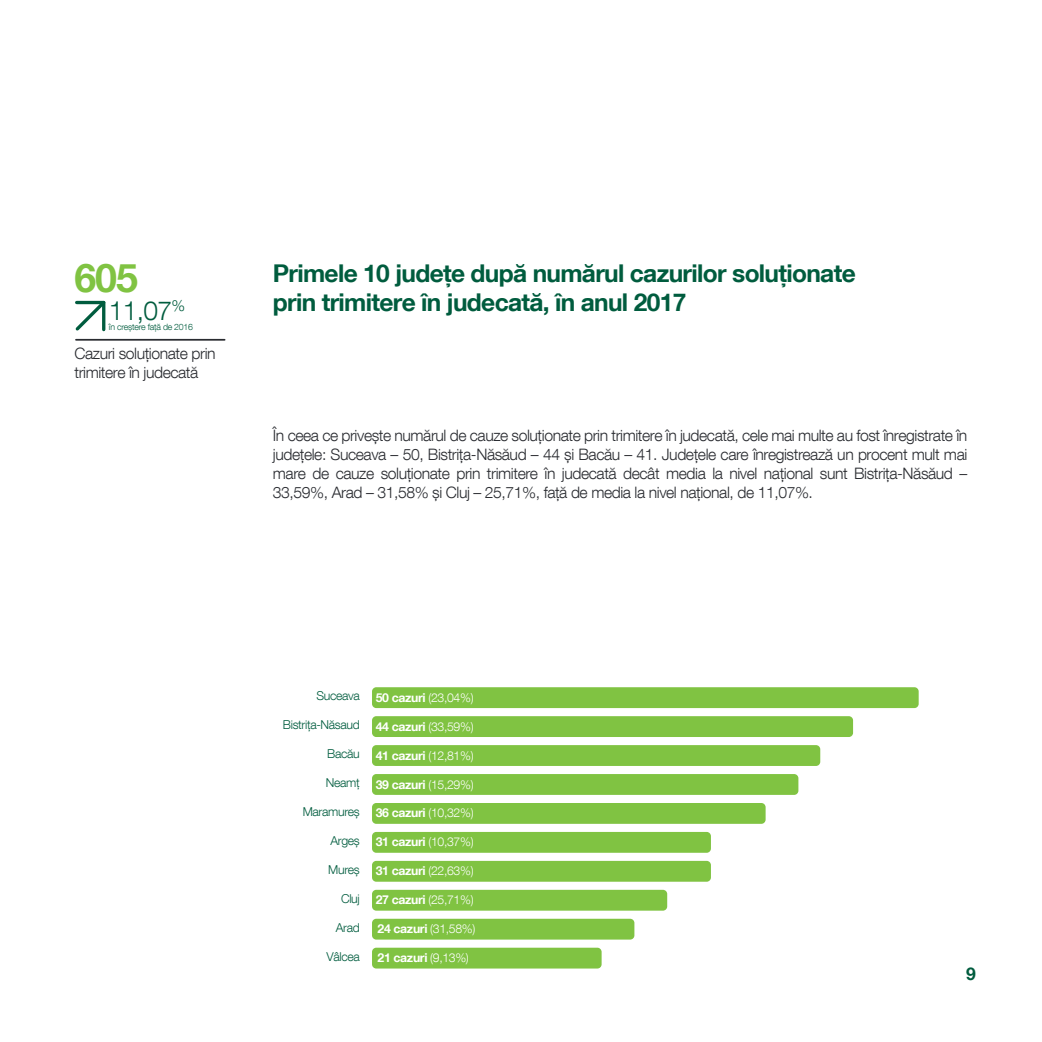
<style>
.page{position:relative;width:1042px;height:1042px;background:#fff}
.page>*{position:absolute;margin:0;border:0;box-sizing:border-box;transform-origin:0 0}
.t1{font:700 39.38px "Helvetica Neue LT Com";color:#80c342}
.t2{font:300 26.43px "Helvetica Neue LT Com";color:#005c3e}
.t3{font:700 24.5px/29.4px "Helvetica Neue LT Com";letter-spacing:-.025em;color:#005c3e}
.t4{font:700 17.5px "Helvetica Neue LT Com";color:#005c3e}
.t5{font:300 15.75px/18.9px "Helvetica Neue LT Com";letter-spacing:-.025em;color:#292b30;text-align:justify}
.t6{font:700 12.25px "Helvetica Neue LT Com";letter-spacing:-.025em;color:#fff}
.t7{font:300 12.25px "Helvetica Neue LT Com";letter-spacing:-.025em;color:#005c3e}
.t8{font:300 8.75px "Helvetica Neue LT Com";letter-spacing:-.025em;color:#005c3e}
.s1{font-weight:300}
</style>
<div class="page">
<div style="left:372px;top:687px;width:546px;height:21px;background:#80c342;border-radius:4px"></div>
<div style="left:372px;top:716px;width:481px;height:21px;background:#80c342;border-radius:4px"></div>
<div style="left:372px;top:745px;width:448px;height:21px;background:#80c342;border-radius:4px"></div>
<div style="left:372px;top:774px;width:426px;height:21px;background:#80c342;border-radius:4px"></div>
<div style="left:372px;top:803px;width:393px;height:21px;background:#80c342;border-radius:4px"></div>
<div style="left:372px;top:832px;width:339px;height:21px;background:#80c342;border-radius:4px"></div>
<div style="left:372px;top:861px;width:339px;height:20px;background:#80c342;border-radius:4px"></div>
<div style="left:372px;top:890px;width:295px;height:20px;background:#80c342;border-radius:4px"></div>
<div style="left:372px;top:919px;width:262px;height:20px;background:#80c342;border-radius:4px"></div>
<div style="left:372px;top:947px;width:229px;height:21px;background:#80c342;border-radius:4px"></div>
<hr style="left:76px;top:339px;width:149px;height:2px;background:#292b30">
<svg style="left:75px;top:300px;width:31px;height:32px"></svg>
<h1 class="t1" style="left:74px;top:253px;width:65px">605</h1>
<h2 class="t2" style="left:109px;top:294px;width:78px">11,07<sup>%</sup></h2>
<p class="t8" style="left:109px;top:322px;width:86px">în creștere față de 2016</p>
<p class="t5" style="left:74px;top:344px;width:143px">Cazuri soluționate prin trimitere în judecată</p>
<h3 class="t3" style="left:273px;top:257px;width:584px">Primele 10 județe după numărul cazurilor soluționate prin trimitere în judecată, în anul 2017</h3>
<p class="t5" style="left:273px;top:426px;width:696px">În ceea ce privește numărul de cauze soluționate prin trimitere în judecată, cele mai multe au fost înregistrate în județele: Suceava – 50, Bistrița-Năsăud – 44 și Bacău – 41. Județele care înregistrează un procent mult mai mare de cauze soluționate prin trimitere în judecată decât media la nivel național sunt Bistrița-Năsăud – 33,59%, Arad – 31,58% și Cluj – 25,71%, față de media la nivel național, de 11,07%.</p>
<p class="t7" style="left:316px;top:688px;width:45px">Suceava</p>
<p class="t7" style="left:283px;top:717px;width:78px">Bistrița-Năsaud</p>
<p class="t7" style="left:327px;top:746px;width:34px">Bacău</p>
<p class="t7" style="left:326px;top:775px;width:35px">Neamț</p>
<p class="t7" style="left:303px;top:804px;width:59px">Maramureș</p>
<p class="t7" style="left:330px;top:833px;width:31px">Argeș</p>
<p class="t7" style="left:328px;top:862px;width:33px">Mureș</p>
<p class="t7" style="left:341px;top:891px;width:20px">Cluj</p>
<p class="t7" style="left:336px;top:920px;width:25px">Arad</p>
<p class="t7" style="left:326px;top:949px;width:35px">Vâlcea</p>
<p class="t6" style="left:376px;top:689px;width:99px">50 cazuri <span class="s1">(23,04%)</span></p>
<p class="t6" style="left:376px;top:718px;width:99px">44 cazuri <span class="s1">(33,59%)</span></p>
<p class="t6" style="left:376px;top:747px;width:99px">41 cazuri <span class="s1">(12,81%)</span></p>
<p class="t6" style="left:376px;top:776px;width:99px">39 cazuri <span class="s1">(15,29%)</span></p>
<p class="t6" style="left:376px;top:805px;width:99px">36 cazuri <span class="s1">(10,32%)</span></p>
<p class="t6" style="left:376px;top:834px;width:99px">31 cazuri <span class="s1">(10,37%)</span></p>
<p class="t6" style="left:376px;top:863px;width:99px">31 cazuri <span class="s1">(22,63%)</span></p>
<p class="t6" style="left:376px;top:892px;width:99px">27 cazuri <span class="s1">(25,71%)</span></p>
<p class="t6" style="left:377px;top:921px;width:99px">24 cazuri <span class="s1">(31,58%)</span></p>
<p class="t6" style="left:377px;top:950px;width:93px">21 cazuri <span class="s1">(9,13%)</span></p>
<p class="t4" style="left:966px;top:963px;width:11px">9</p>
</div>
